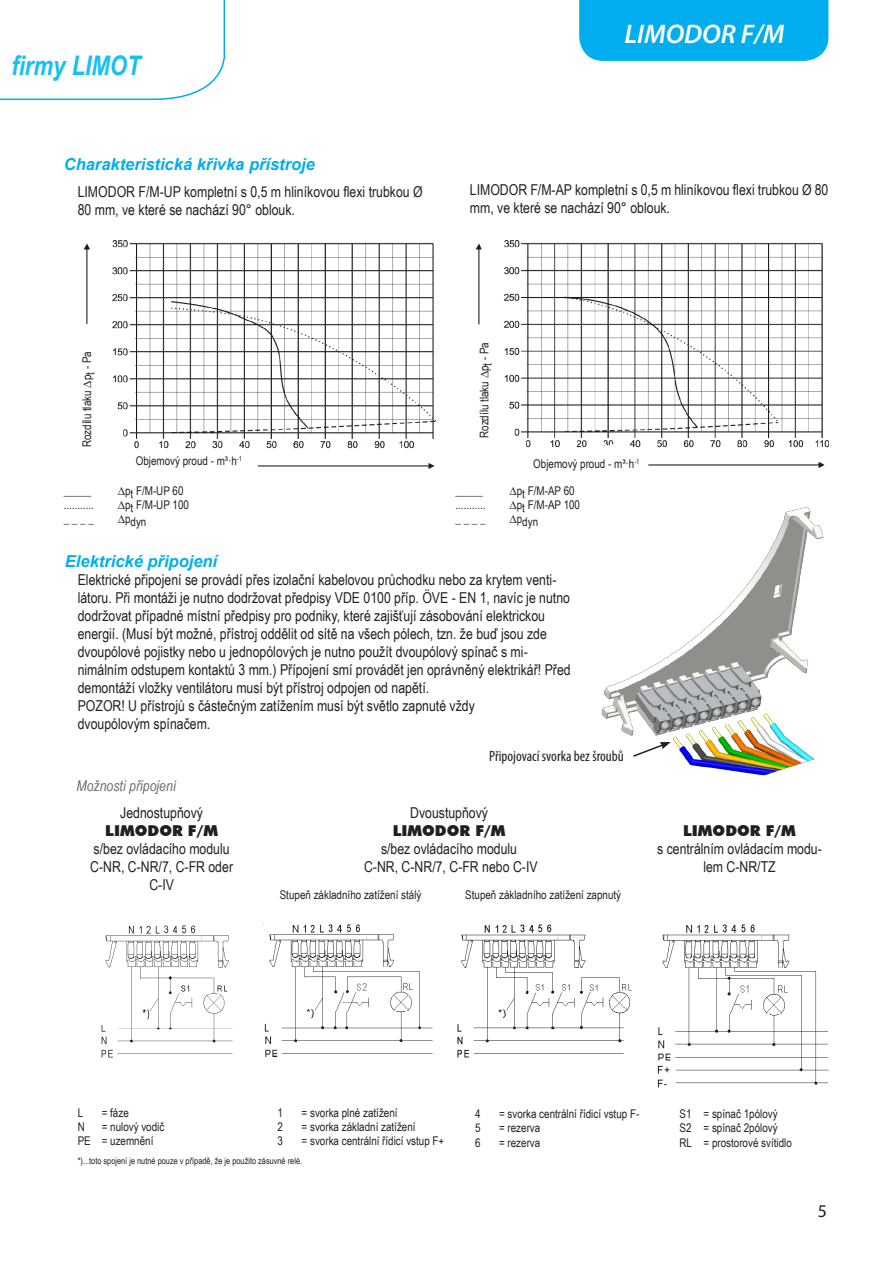
<style>
.page{position:relative;width:893px;height:1263px;background:#fff}
.page>*{position:absolute;margin:0;border:0;box-sizing:border-box;transform-origin:0 0}
.t1{font:italic 600 27px "Myriad Pro";color:#fff}
.t2{font:italic 700 27px "Arial Narrow";color:#15c0f2}
.t3{font:18px "Myriad Pro";color:#231f20}
.t4{font:italic 700 16.5px "Arial";color:#00aeef}
.t5{font:15px/18px "Arial Narrow";color:#231f20}
.t6{font:900 15px "Futura BT";color:#231f20}
.t7{font:condensed 15px "Myriad Pro";color:#231f20}
.t8{font:italic 15px "Arial Narrow";color:#6c6d70}
.t9{font:12px/14.4px "Arial Narrow";color:#231f20}
.t10{font:9px "Arial Narrow";color:#231f20}
</style>
<div class="page">
<img style="left:84px;top:240px;width:352px;height:229px">
<img style="left:476px;top:240px;width:352px;height:228px">
<img style="left:101px;top:925px;width:132px;height:133px">
<img style="left:264px;top:924px;width:169px;height:133px">
<img style="left:457px;top:924px;width:175px;height:134px">
<img style="left:657px;top:924px;width:172px;height:164px">
<img style="left:601px;top:506px;width:223px;height:270px">
<div style="left:579px;top:0;width:249px;height:61px;background:#00aeef"></div>
<svg style="left:0;top:0;width:226px;height:101px"></svg>
<svg style="left:631px;top:742px;width:40px;height:16px"></svg>
<h1 class="t2" style="left:11px;top:45px;width:131px">firmy LIMOT</h1>
<p class="t4" style="left:64px;top:153px;width:253px">Charakteristická křivka přístroje</p>
<p class="t5" style="left:78px;top:182px;width:346px">LIMODOR F/M-UP kompletní s 0,5 m hliníkovou flexi trubkou Ø<br>80 mm, ve které se nachází 90° oblouk.</p>
<h1 class="t1" style="left:625px;top:17px;width:161px">LIMODOR F/M</h1>
<p class="t5" style="left:470px;top:180px;width:360px">LIMODOR F/M-AP kompletní s 0,5 m hliníkovou flexi trubkou Ø 80 mm, ve které se nachází 90° oblouk.</p>
<p class="t9" style="left:79px;top:447px;width:97px;rotate:-90deg">Rozdílu tlaku ∆pt - Pa</p>
<p class="t9" style="left:476px;top:438px;width:97px;rotate:-90deg">Rozdílu tlaku ∆pt - Pa</p>
<p class="t9" style="left:136px;top:453px;width:108px">Objemový proud - m³·h<sup>-1</sup></p>
<p class="t9" style="left:533px;top:456px;width:108px">Objemový proud - m³·h<sup>-1</sup></p>
<p class="t9" style="left:118px;top:483px;width:67px">∆pt F/M-UP 60</p>
<p class="t9" style="left:455px;top:483px;width:29px">_____</p>
<p class="t9" style="left:509px;top:483px;width:67px">∆pt F/M-AP 60</p>
<p class="t9" style="left:455px;top:497px;width:32px">...........</p>
<p class="t9" style="left:509px;top:497px;width:72px">∆pt F/M-AP 100</p>
<p class="t9" style="left:455px;top:511px;width:32px">_ _ _ _</p>
<p class="t9" style="left:509px;top:514px;width:30px">∆pdyn</p>
<p class="t9" style="left:64px;top:497px;width:32px">...........</p>
<p class="t9" style="left:118px;top:497px;width:73px">∆pt F/M-UP 100</p>
<p class="t9" style="left:64px;top:511px;width:32px">_ _ _ _</p>
<p class="t9" style="left:118px;top:514px;width:30px">∆pdyn</p>
<p class="t4" style="left:65px;top:550px;width:154px">Elektrické připojení</p>
<p class="t5" style="left:78px;top:570px;width:494px">Elektrické připojení se provádí přes izolační kabelovou průchodku nebo za krytem venti&shy;látoru. Při montáži je nutno dodržovat předpisy VDE 0100 příp. ÖVE - EN 1, navíc je nutno dodržovat případné místní předpisy pro podniky, které zajišťují zásobování elektrickou energií. (Musí být možné, přístroj oddělit od sítě na všech pólech, tzn. že buď jsou zde dvoupólové pojistky nebo u jednopólových je nutno použít dvoupólový spínač s mi&shy;nimálním odstupem kontaktů 3 mm.) Přípojení smí provádět jen oprávněný elektrikář! Před demontáží vložky ventilátoru musí být přístroj odpojen od napětí.<br>POZOR! U přístrojů s částečným zatížením musí být světlo zapnuté vždy<br>dvoupólovým spínačem.</p>
<p class="t8" style="left:77px;top:775px;width:101px">Možnosti připojení</p>
<p class="t5" style="left:120px;top:803px;width:84px">Jednostupňový</p>
<p class="t6" style="left:105px;top:821px;width:114px">LIMODOR F/M</p>
<p class="t5" style="left:90px;top:839px;width:144px;text-align:center">s/bez ovládacího modulu<br>C-NR, C-NR/7, C-FR oder<br>C-IV</p>
<p class="t7" style="left:489px;top:747px;width:136px">Připojovací svorka bez šroubů</p>
<p class="t5" style="left:410px;top:803px;width:79px">Dvoustupňový</p>
<p class="t6" style="left:393px;top:821px;width:114px">LIMODOR F/M</p>
<p class="t5" style="left:364px;top:839px;width:175px;text-align:center">s/bez ovládacího modulu<br>C-NR, C-NR/7, C-FR nebo C-IV</p>
<p class="t9" style="left:280px;top:887px;width:143px">Stupeň základního zatížení stálý</p>
<p class="t9" style="left:465px;top:887px;width:157px">Stupeň základního zatížení zapnutý</p>
<p class="t6" style="left:683px;top:821px;width:114px">LIMODOR F/M</p>
<p class="t5" style="left:657px;top:839px;width:166px;text-align:center">s centrálním ovládacím modu&shy;lem C-NR/TZ</p>
<p class="t9" style="left:78px;top:1105px;width:7px">L</p>
<p class="t9" style="left:102px;top:1105px;width:29px">= fáze</p>
<p class="t9" style="left:78px;top:1119px;width:9px">N</p>
<p class="t9" style="left:78px;top:1119px;width:88px;text-indent:24px">= nulový vodič<br>PE = uzemnění</p>
<p class="t9" style="left:278px;top:1105px;width:7px">1</p>
<p class="t9" style="left:302px;top:1105px;width:97px">= svorka plné zatížení</p>
<p class="t9" style="left:278px;top:1119px;width:7px">2</p>
<p class="t9" style="left:302px;top:1119px;width:116px">= svorka základní zatížení</p>
<p class="t9" style="left:278px;top:1133px;width:7px">3</p>
<p class="t9" style="left:302px;top:1133px;width:144px">= svorka centrální řídicí vstup F+</p>
<p class="t10" style="left:78px;top:1154px;width:226px">*)...toto spojení je nutné pouze v případě, že je použito zásuvné relé.</p>
<p class="t9" style="left:475px;top:1106px;width:7px">4</p>
<p class="t9" style="left:499px;top:1106px;width:142px">= svorka centrální řídicí vstup F-</p>
<p class="t9" style="left:475px;top:1120px;width:7px">5</p>
<p class="t9" style="left:499px;top:1120px;width:43px">= rezerva</p>
<p class="t9" style="left:475px;top:1135px;width:7px">6</p>
<p class="t9" style="left:499px;top:1135px;width:43px">= rezerva</p>
<p class="t9" style="left:679px;top:1106px;width:114px">S1 = spínač 1pólový<br>S2 = spínač 2pólový<br>RL = prostorové svítidlo</p>
<p class="t3" style="left:818px;top:1200px;width:11px">5</p>
</div>
